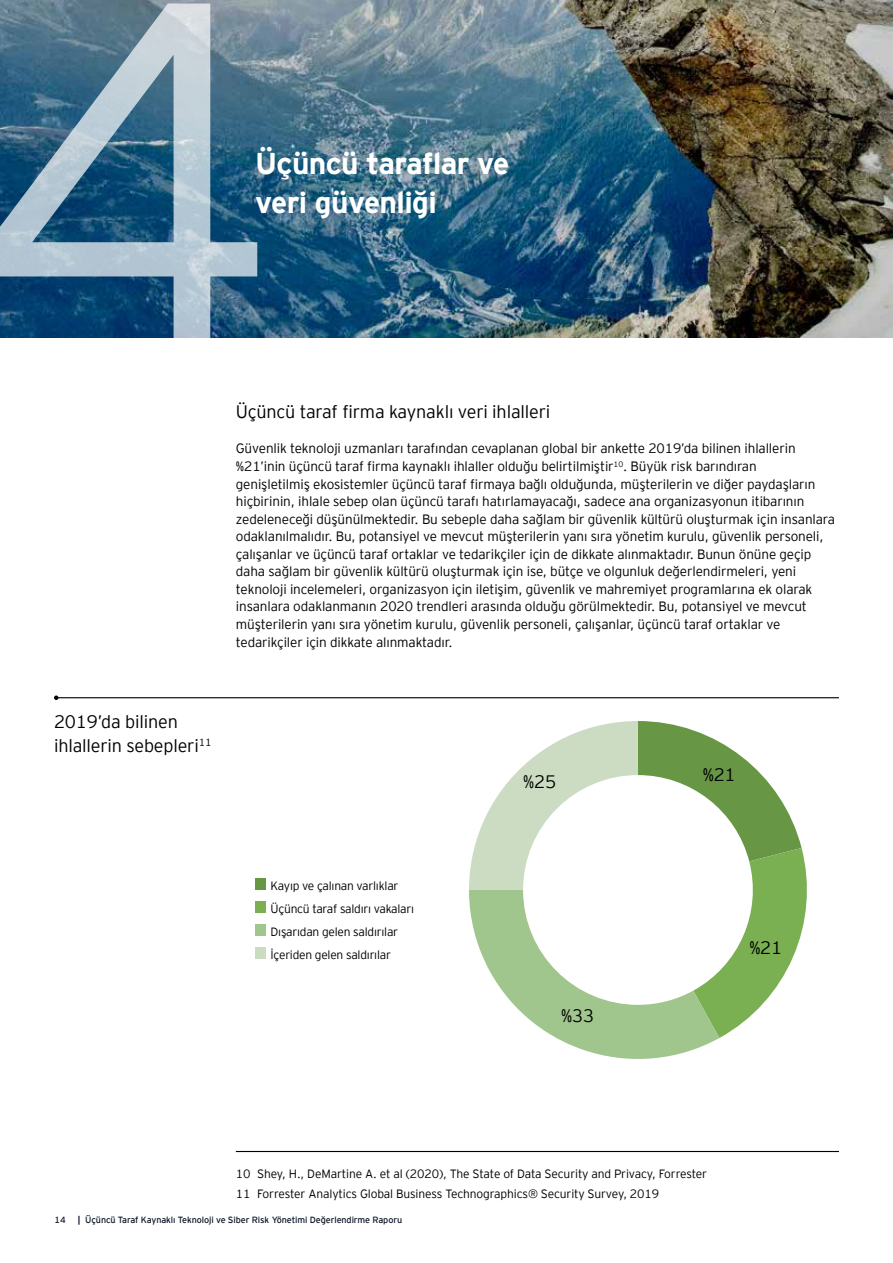
<style>
.page{position:relative;width:893px;height:1263px;background:#fff}
.page>*{position:absolute;margin:0;border:0;box-sizing:border-box;transform-origin:0 0}
.t1{font:300 511.8px "EY Interstate";color:#fff}
.t2{font:700 30px/39px "EY Interstate";letter-spacing:-.02em;color:#fff}
.t3{font:300 18px/23.4px "EY Interstate";letter-spacing:-.01em;color:#000}
.t4{font:300 13.5px/17.5px "EY Interstate";letter-spacing:-.01em;color:#000}
.t5{font:300 12px/23.1px "EY Interstate";letter-spacing:-.02em;color:#000}
.t6{font:9px "EY Interstate";letter-spacing:-.01em;color:#0a1627}
.s1{font-weight:700}
</style>
<div class="page">
<img style="left:0;top:0;width:893px;height:337px">
<div style="left:255px;top:878px;width:10px;height:12px;background:#679645"></div>
<div style="left:255px;top:901px;width:10px;height:12px;background:#7aaf52"></div>
<div style="left:255px;top:924px;width:10px;height:12px;background:#a0c58d"></div>
<div style="left:255px;top:948px;width:10px;height:11px;background:#cbdcc2"></div>
<svg style="left:557px;top:1038px;width:162px;height:21px;fill:#a0c58d"></svg>
<svg style="left:469px;top:721px;width:338px;height:317px"></svg>
<hr style="left:236px;top:1151px;width:603px;height:1px;background:#000">
<hr style="left:56px;top:697px;width:783px;height:1px;background:#000">
<svg style="left:54px;top:695px;width:5px;height:5px"></svg>
<h1 class="t1" style="left:-35px;top:-183px;width:319px">4</h1>
<h2 class="t2" style="left:255px;top:142px;width:256px">Üçüncü taraflar ve veri güvenliği</h2>
<h3 class="t3" style="left:236px;top:399px;width:316px">Üçüncü taraf firma kaynaklı veri ihlalleri</h3>
<p class="t4" style="left:236px;top:439px;width:601px">Güvenlik teknoloji uzmanları tarafından cevaplanan global bir ankette 2019’da bilinen ihlallerin %21’inin üçüncü taraf firma kaynaklı ihlaller olduğu belirtilmiştir<sup>10</sup>. Büyük risk barındıran<br>genişletilmiş ekosistemler üçüncü taraf firmaya bağlı olduğunda, müşterilerin ve diğer paydaşların hiçbirinin, ihlale sebep olan üçüncü tarafı hatırlamayacağı, sadece ana organizasyonun itibarının zedeleneceği düşünülmektedir. Bu sebeple daha sağlam bir güvenlik kültürü oluşturmak için insanlara odaklanılmalıdır. Bu, potansiyel ve mevcut müşterilerin yanı sıra yönetim kurulu, güvenlik personeli, çalışanlar ve üçüncü taraf ortaklar ve tedarikçiler için de dikkate alınmaktadır. Bunun önüne geçip daha sağlam bir güvenlik kültürü oluşturmak için ise, bütçe ve olgunluk değerlendirmeleri, yeni teknoloji incelemeleri, organizasyon için iletişim, güvenlik ve mahremiyet programlarına ek olarak insanlara odaklanmanın 2020 trendleri arasında olduğu görülmektedir. Bu, potansiyel ve mevcut müşterilerin yanı sıra yönetim kurulu, güvenlik personeli, çalışanlar, üçüncü taraf ortaklar ve tedarikçiler için dikkate alınmaktadır.</p>
<h3 class="t3" style="left:54px;top:709px;width:159px">2019’da bilinen ihlallerin sebepleri<sup>11</sup></h3>
<h3 class="t3" style="left:523px;top:769px;width:35px">%25</h3>
<h3 class="t3" style="left:703px;top:762px;width:35px">%21</h3>
<p class="t5" style="left:271px;top:873px;width:145px">Kayıp ve çalınan varlıklar<br>Üçüncü taraf saldırı vakaları<br>Dışarıdan gelen saldırılar<br>İçeriden gelen saldırılar</p>
<h3 class="t3" style="left:561px;top:1003px;width:35px">%33</h3>
<h3 class="t3" style="left:749px;top:935px;width:35px">%21</h3>
<p class="t5" style="left:236px;top:1163px;width:473px;line-height:20px">10 Shey, H., DeMartine A. et al (2020), The State of Data Security and Privacy, Forrester<br>11 Forrester Analytics Global Business Technographics® Security Survey, 2019</p>
<p class="t6" style="left:55px;top:1214px;width:13px">14</p>
<p class="t6" style="left:78px;top:1214px;width:326px"><span class="s1">|</span> Üçüncü Taraf Kaynaklı Teknoloji ve Siber Risk Yönetimi Değerlendirme Raporu</p>
</div>
